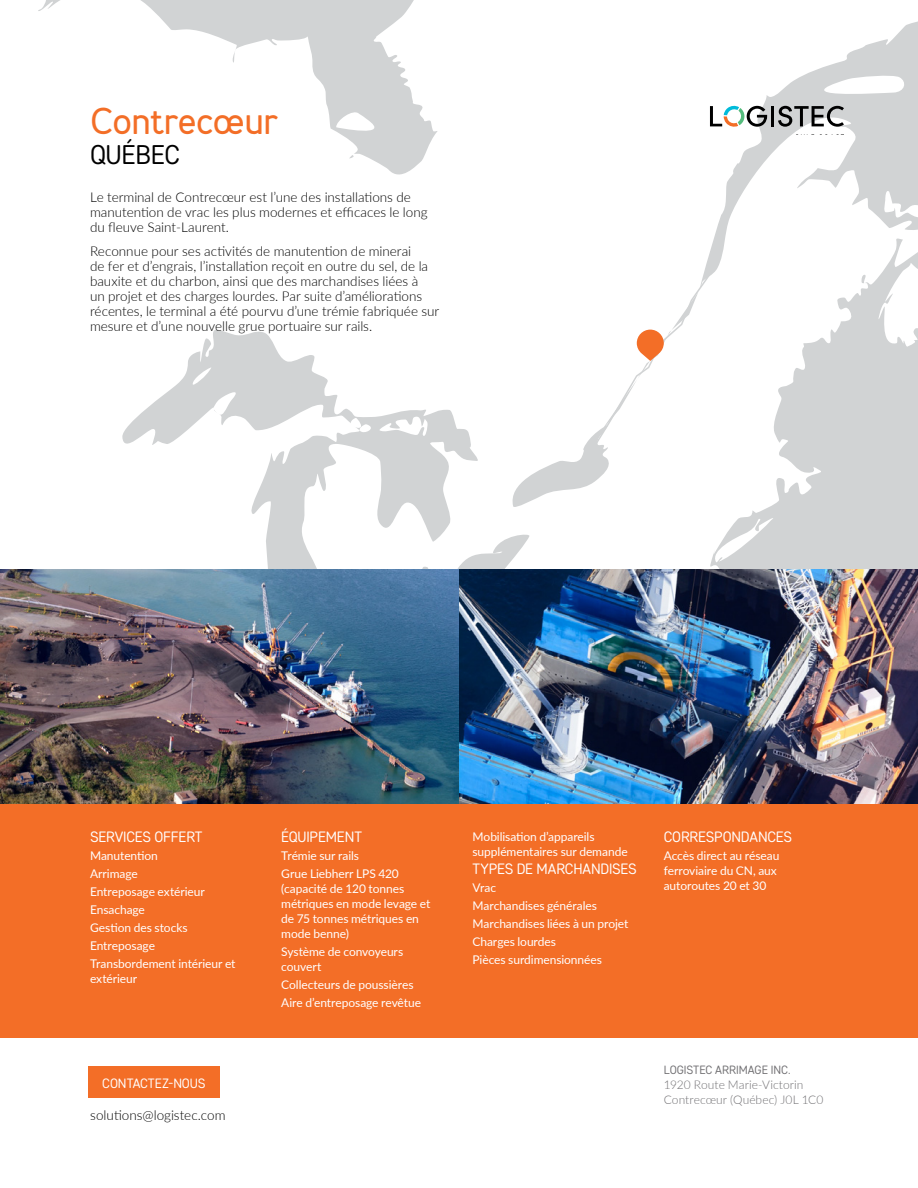
<style>
.page{position:relative;width:918px;height:1188px;background:#fff}
.page>*{position:absolute;margin:0;border:0;box-sizing:border-box;transform-origin:0 0}
.t1{font:700 37.5px "Merlo";letter-spacing:-.015em;color:#f36e27}
.t2{font:27px "Core Sans DS35";letter-spacing:-.02em;color:#000}
.t3{font:15px "Core Sans DS35";letter-spacing:-.015em;color:#fff}
.t4{font:300 13.5px/15px "Lato";color:#000}
.t5{font:13.5px "Core Sans DS35";letter-spacing:-.01em;color:#fff}
.t6{font:12px/18px "Lato";letter-spacing:-.005em;color:#fff}
.t7{font:300 12px/15px "Lato";letter-spacing:.005em;color:#717073}
.t8{font:12px "Core Sans DS35";letter-spacing:-.01em;color:#717073}
</style>
<div class="page">
<div style="left:0;top:804px;width:918px;height:234px;background:#f36e27"></div>
<div style="left:88px;top:1066px;width:132px;height:32px;background:#f36e27"></div>
<svg style="left:0;top:0;width:918px;height:570px"></svg>
<svg style="left:593px;top:269px;width:121px;height:179px"></svg>
<img style="left:0;top:570px;width:918px;height:234px">
<hr style="left:771px;top:106px;width:3px;height:20px;background:#000">
<svg style="left:778px;top:106px;width:66px;height:21px"></svg>
<svg style="left:710px;top:106px;width:57px;height:22px"></svg>
<h1 class="t1" style="left:90px;top:99px;width:190px">Contrecœur</h1>
<h2 class="t2" style="left:90px;top:138px;width:92px">QUÉBEC</h2>
<p class="t4" style="left:90px;top:190px;width:339px">Le terminal de Contrecœur est l’une des installations de manutention de vrac les plus modernes et efficaces le long du fleuve Saint-Laurent.</p>
<p class="t4" style="left:90px;top:244px;width:351px">Reconnue pour ses activités de manutention de minerai<br>de fer et d’engrais, l’installation reçoit en outre du sel, de la bauxite et du charbon, ainsi que des marchandises liées à<br>un projet et des charges lourdes. Par suite d’améliorations récentes, le terminal a été pourvu d’une trémie fabriquée sur mesure et d’une nouvelle grue portuaire sur rails.</p>
<p class="t3" style="left:90px;top:827px;width:114px">SERVICES OFFERT</p>
<p class="t6" style="left:90px;top:846px;width:147px">Manutention<br>Arrimage<br>Entreposage extérieur<br>Ensachage<br>Gestion des stocks<br>Entreposage<br>Transbordement intérieur et</p>
<p class="t6" style="left:90px;top:969px;width:49px">extérieur</p>
<p class="t5" style="left:102px;top:1075px;width:105px">CONTACTEZ-NOUS</p>
<p class="t4" style="left:90px;top:1107px;width:137px">solutions@logistec.com</p>
<p class="t3" style="left:281px;top:827px;width:82px">ÉQUIPEMENT</p>
<p class="t6" style="left:281px;top:846px;width:119px">Trémie sur rails<br>Grue Liebherr LPS 420</p>
<p class="t6" style="left:281px;top:880px;width:151px;line-height:15px">(capacité de 120 tonnes métriques en mode levage et de 75 tonnes métriques en mode benne)</p>
<p class="t6" style="left:281px;top:943px;width:123px;line-height:15px">Système de convoyeurs couvert</p>
<p class="t6" style="left:281px;top:975px;width:141px">Collecteurs de poussières<br>Aire d’entreposage revêtue</p>
<p class="t6" style="left:473px;top:828px;width:157px;line-height:15px">Mobilisation d’appareils supplémentaires sur demande</p>
<p class="t3" style="left:472px;top:859px;width:166px">TYPES DE MARCHANDISES</p>
<p class="t6" style="left:472px;top:878px;width:157px">Vrac<br>Marchandises générales<br>Marchandises liées à un projet<br>Charges lourdes<br>Pièces surdimensionnées</p>
<p class="t3" style="left:664px;top:827px;width:130px">CORRESPONDANCES</p>
<p class="t6" style="left:664px;top:847px;width:117px;line-height:15px">Accès direct au réseau ferroviaire du CN, aux autoroutes 20 et 30</p>
<p class="t8" style="left:664px;top:1062px;width:129px">LOGISTEC ARRIMAGE INC.</p>
<p class="t7" style="left:664px;top:1076px;width:161px">1920 Route Marie-Victorin<br>Contrecœur (Québec) J0L 1C0</p>
</div>
